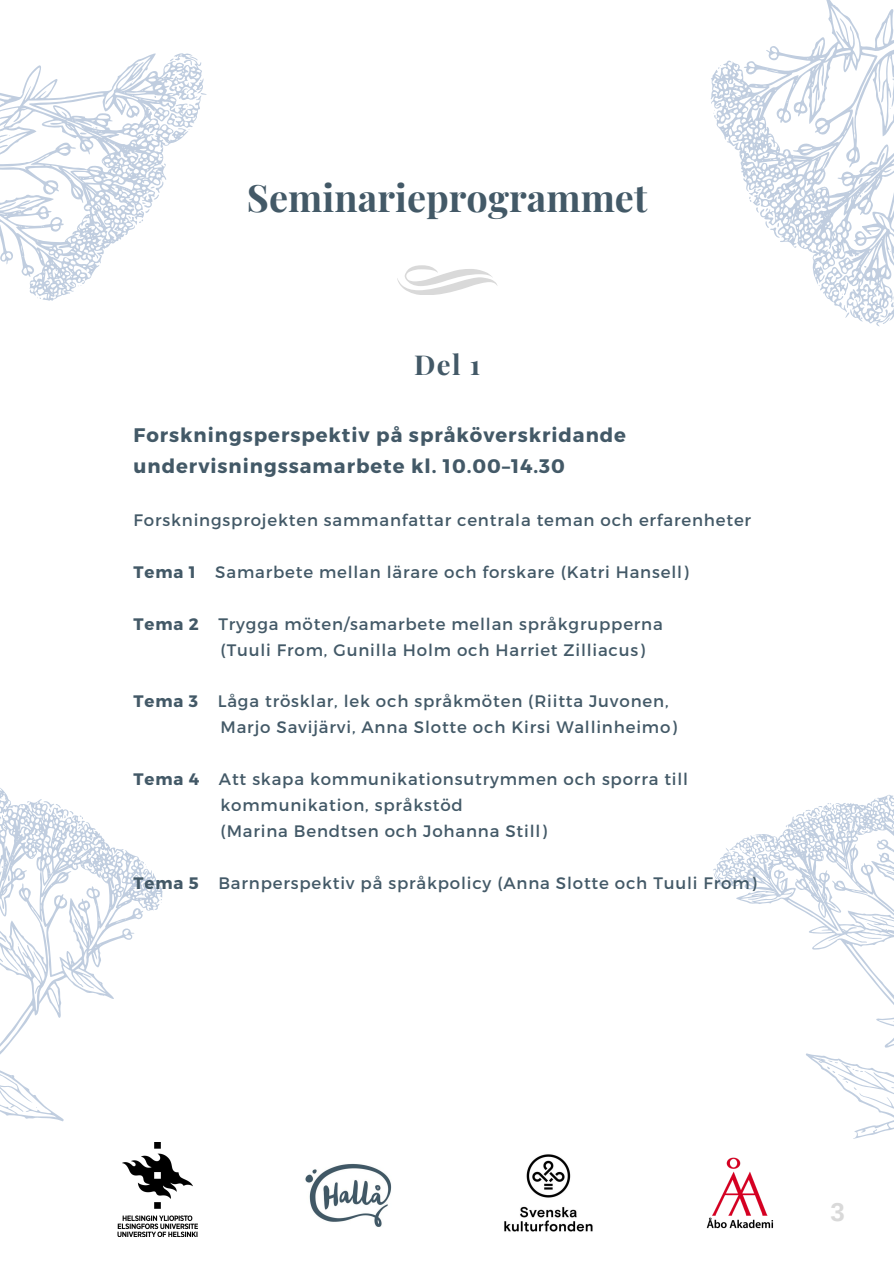
<style>
.page{position:relative;width:894px;height:1264px;background:#fff}
.page>*{position:absolute;margin:0;border:0;box-sizing:border-box;transform-origin:0 0}
.t1{font:700 37.8px "Playfair Display";color:#435967}
.t2{font:700 27.45px "Playfair Display";color:#435967}
.t3{font:700 25.8px "Arimo";color:#d9d9d9}
.t4{font:700 19.65px/31.5px "Montserrat";letter-spacing:.05em;color:#435967}
.t5{font:16.65px "Montserrat";letter-spacing:.05em;color:#435967}
.s1{font-weight:700}
</style>
<div class="page">
<svg style="left:710px;top:0;width:183px;height:327px"></svg>
<svg style="left:0;top:53px;width:207px;height:248px"></svg>
<svg style="left:0;top:788px;width:163px;height:334px"></svg>
<svg style="left:713px;top:794px;width:180px;height:345px"></svg>
<svg style="left:397px;top:265px;width:100px;height:30px"></svg>
<img style="left:305px;top:1163px;width:87px;height:64px">
<img style="left:504px;top:1154px;width:89px;height:78px">
<img style="left:706px;top:1157px;width:68px;height:72px">
<img style="left:117px;top:1142px;width:80px;height:94px">
<p class="t1" style="left:247px;top:171px;width:402px">Seminarieprogrammet</p>
<p class="t2" style="left:414px;top:346px;width:68px">Del 1</p>
<p class="t4" style="left:133px;top:418px;width:494px">Forskningsperspektiv på språköverskridande undervisningssamarbete kl. 10.00–14.30</p>
<p class="t5" style="left:133px;top:509px;width:619px">Forskningsprojekten sammanfattar centrala teman och erfarenheter</p>
<p class="t5" style="left:133px;top:561px;width:556px"><span class="s1">Tema 1</span> Samarbete mellan lärare och forskare (Katri Hansell)</p>
<p class="t5" style="left:133px;top:613px;width:530px"><span class="s1">Tema 2</span> Trygga möten/samarbete mellan språkgrupperna</p>
<p class="t5" style="left:220px;top:638px;width:425px">(Tuuli From, Gunilla Holm och Harriet Zilliacus)</p>
<p class="t5" style="left:133px;top:690px;width:536px"><span class="s1">Tema 3</span> Låga trösklar, lek och språkmöten (Riitta Juvonen,</p>
<p class="t5" style="left:220px;top:716px;width:458px">Marjo Savijärvi, Anna Slotte och Kirsi Wallinheimo)</p>
<p class="t5" style="left:133px;top:768px;width:556px"><span class="s1">Tema 4</span> Att skapa kommunikationsutrymmen och sporra till</p>
<p class="t5" style="left:220px;top:794px;width:244px">kommunikation, språkstöd</p>
<p class="t5" style="left:220px;top:820px;width:328px">(Marina Bendtsen och Johanna Still)</p>
<p class="t5" style="left:133px;top:872px;width:624px"><span class="s1">Tema 5</span> Barnperspektiv på språkpolicy (Anna Slotte och Tuuli From)</p>
<p class="t3" style="left:830px;top:1197px;width:16px">3</p>
</div>
